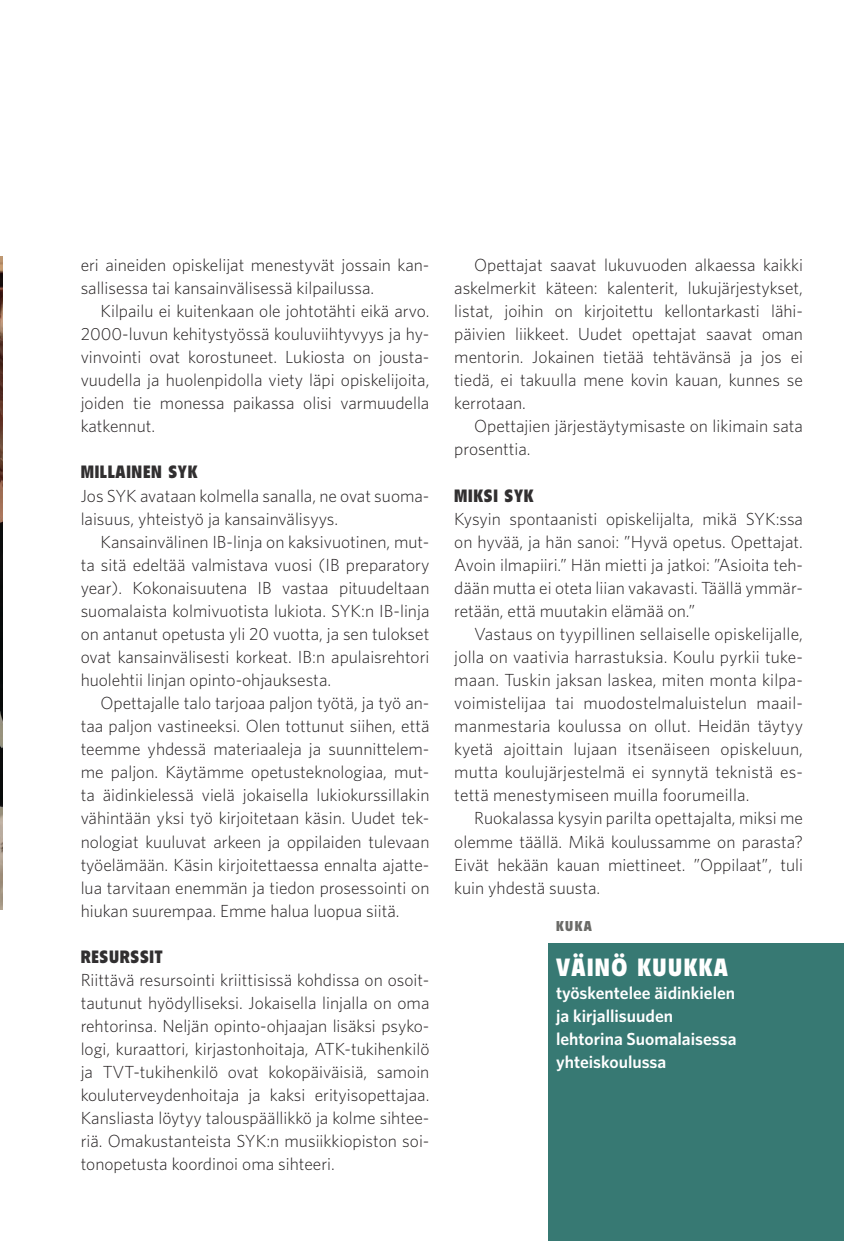
<style>
.page{position:relative;width:844px;height:1241px;background:#fff}
.page>*{position:absolute;margin:0;border:0;box-sizing:border-box;transform-origin:0 0}
.t1{font:900 condensed 24.5px "Flyer";letter-spacing:.06em;color:#fff}
.t2{font:300 17.5px/23.1px "Whitney";color:#231f20;text-align:justify}
.t3{font:600 17.5px/23.1px "Whitney";color:#fff}
.t4{font:900 condensed 17.5px "Flyer";letter-spacing:.04em;color:#312f30}
.t5{font:900 condensed 14px "Flyer";color:#6a6a67}
</style>
<div class="page">
<img style="left:0;top:257px;width:2px;height:652px">
<div style="left:548px;top:943px;width:295px;height:297px;background:#377973"></div>
<p class="t2" style="left:81px;top:253px;width:350px">eri aineiden opiskelijat menestyvät jossain kan&shy;sallisessa tai kansainvälisessä kilpailussa.</p>
<p class="t2" style="left:81px;top:299px;width:350px;text-indent:20px">Kilpailu ei kuitenkaan ole johtotähti eikä arvo.<br>2000-luvun kehitystyössä kouluviihtyvyys ja hy&shy;vinvointi ovat korostuneet. Lukiosta on jousta&shy;vuudella ja huolenpidolla viety läpi opiskelijoita, joiden tie monessa paikassa olisi varmuudella katkennut.</p>
<p class="t4" style="left:81px;top:462px;width:118px">MILLAINEN SYK</p>
<p class="t2" style="left:81px;top:483px;width:350px">Jos SYK avataan kolmella sanalla, ne ovat suoma&shy;laisuus, yhteistyö ja kansainvälisyys.</p>
<p class="t2" style="left:81px;top:529px;width:350px;text-indent:20px">Kansainvälinen IB-linja on kaksivuotinen, mut&shy;ta sitä edeltää valmistava vuosi (IB preparatory year). Kokonaisuutena IB vastaa pituudeltaan suomalaista kolmivuotista lukiota. SYK:n IB-linja on antanut opetusta yli 20 vuotta, ja sen tulokset ovat kansainvälisesti korkeat. IB:n apulaisrehtori huolehtii linjan opinto-ohjauksesta.</p>
<p class="t2" style="left:81px;top:690px;width:350px;text-indent:20px">Opettajalle talo tarjoaa paljon työtä, ja työ an&shy;taa paljon vastineeksi. Olen tottunut siihen, että teemme yhdessä materiaaleja ja suunnittelem&shy;me paljon. Käytämme opetusteknologiaa, mut&shy;ta äidinkielessä vielä jokaisella lukiokurssillakin vähintään yksi työ kirjoitetaan käsin. Uudet tek&shy;nologiat kuuluvat arkeen ja oppilaiden tulevaan työelämään. Käsin kirjoitettaessa ennalta ajatte&shy;lua tarvitaan enemmän ja tiedon prosessointi on hiukan suurempaa. Emme halua luopua siitä.</p>
<p class="t4" style="left:81px;top:946px;width:83px">RESURSSIT</p>
<p class="t2" style="left:81px;top:967px;width:350px">Riittävä resursointi kriittisissä kohdissa on osoit&shy;tautunut hyödylliseksi. Jokaisella linjalla on oma rehtorinsa. Neljän opinto-ohjaajan lisäksi psyko&shy;logi, kuraattori, kirjastonhoitaja, ATK-tukihenkilö ja TVT-tukihenkilö ovat kokopäiväisiä, samoin kouluterveydenhoitaja ja kaksi erityisopettajaa.<br>Kansliasta löytyy talouspäällikkö ja kolme sihtee&shy;riä. Omakustanteista SYK:n musiikkiopiston soi&shy;tonopetusta koordinoi oma sihteeri.</p>
<p class="t2" style="left:454px;top:253px;width:350px;text-indent:20px">Opettajat saavat lukuvuoden alkaessa kaikki askelmerkit käteen: kalenterit, lukujärjestykset, listat, joihin on kirjoitettu kellontarkasti lähi&shy;päivien liikkeet. Uudet opettajat saavat oman mentorin. Jokainen tietää tehtävänsä ja jos ei tiedä, ei takuulla mene kovin kauan, kunnes se kerrotaan.</p>
<p class="t2" style="left:454px;top:414px;width:350px;text-indent:20px">Opettajien järjestäytymisaste on likimain sata prosenttia.</p>
<p class="t4" style="left:454px;top:485px;width:81px">MIKSI SYK</p>
<p class="t2" style="left:454px;top:506px;width:350px">Kysyin spontaanisti opiskelijalta, mikä SYK:ssa on hyvää, ja hän sanoi: ”Hyvä opetus. Opettajat.<br>Avoin ilmapiiri.” Hän mietti ja jatkoi: ”Asioita teh&shy;dään mutta ei oteta liian vakavasti. Täällä ymmär&shy;retään, että muutakin elämää on.”</p>
<p class="t2" style="left:454px;top:621px;width:350px;text-indent:20px">Vastaus on tyypillinen sellaiselle opiskelijalle, jolla on vaativia harrastuksia. Koulu pyrkii tuke&shy;maan. Tuskin jaksan laskea, miten monta kilpa&shy;voimistelijaa tai muodostelmaluistelun maail&shy;manmestaria koulussa on ollut. Heidän täytyy kyetä ajoittain lujaan itsenäiseen opiskeluun, mutta koulujärjestelmä ei synnytä teknistä es&shy;tettä menestymiseen muilla foorumeilla.</p>
<p class="t2" style="left:454px;top:806px;width:350px;text-indent:20px">Ruokalassa kysyin parilta opettajalta, miksi me olemme täällä. Mikä koulussamme on parasta?<br>Eivät hekään kauan miettineet. ”Oppilaat”, tuli kuin yhdestä suusta.</p>
<p class="t5" style="left:556px;top:917px;width:37px">KUKA</p>
<h1 class="t1" style="left:556px;top:952px;width:173px">VÄINÖ KUUKKA</h1>
<p class="t3" style="left:556px;top:981px;width:182px">työskentelee äidinkielen ja kirjallisuuden lehtorina Suomalaisessa yhteiskoulussa</p>
</div>
